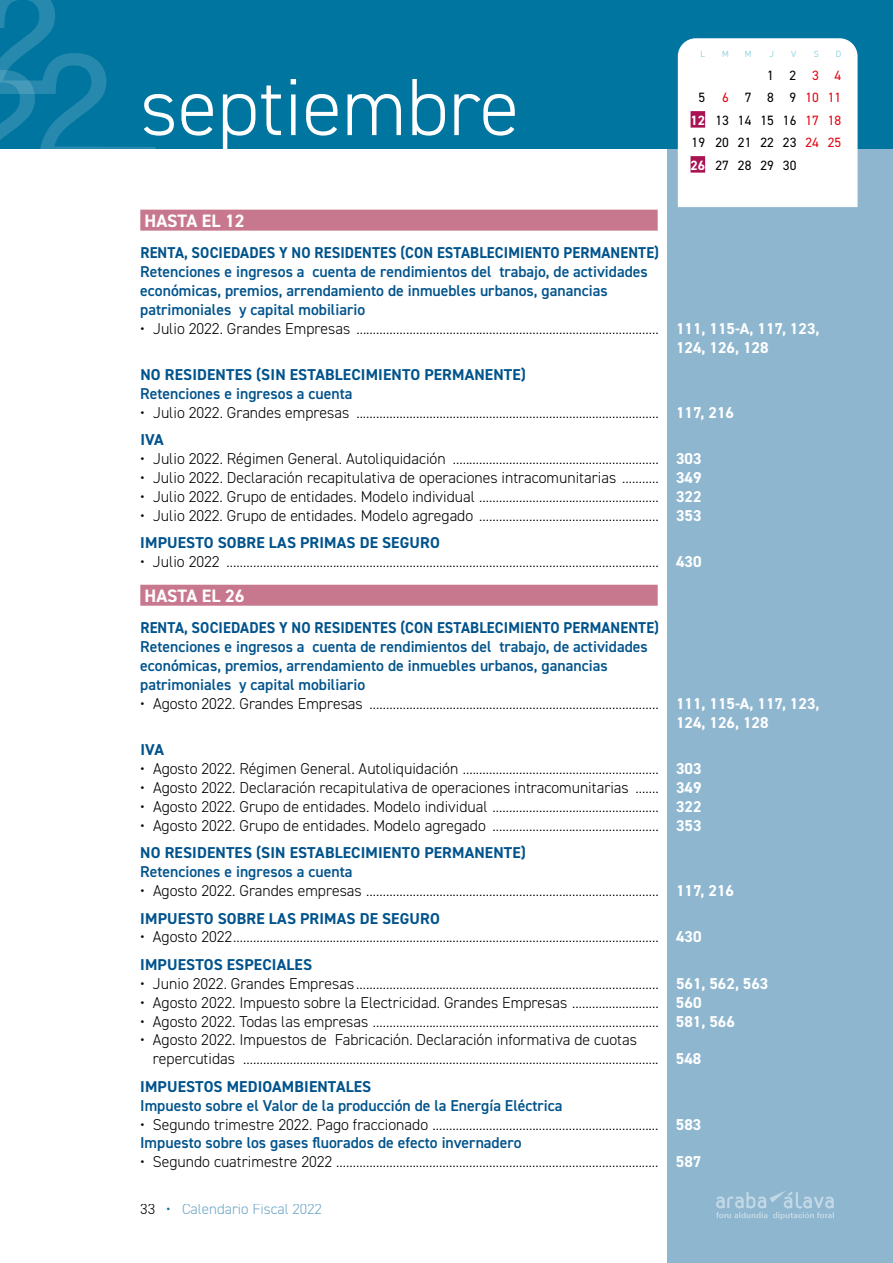
<style>
.page{position:relative;width:893px;height:1263px;background:#fff}
.page>*{position:absolute;margin:0;border:0;box-sizing:border-box;transform-origin:0 0}
.t1{font:300 81.3px "DIN2014";color:#fff}
.t2{font:700 18px "DIN2014";color:#fff}
.t3{font:300 15.75px/27.5px "DIN2014";color:#000}
.t4{font:600 15.75px/18.9px "DIN2014";color:#00538c}
.t5{font:700 15.75px "DIN2014";letter-spacing:.01em;color:#00538c;scale:.94 1}
.t6{font:700 15.75px "DIN2014";letter-spacing:.01em;color:#00538c}
.t7{font:300 15px "DIN2014";color:#6ea6c5}
.t8{font:13.5px/22.5px "DIN2014";color:#000;text-align:justify}
.t9{font:300 9px "DIN2014";color:#71c7da}
.s1{color:#e30613}
.s2{font-weight:700;color:#fff}
.s3{font-weight:700;color:#00538c}
.s4{font-weight:600;color:#00538c}
.s5{color:#000}
.s6{color:#00759f}
</style>
<div class="page">
<div style="left:668px;top:148px;width:225px;height:1115px;background:#8eb6cf"></div>
<div style="left:0;top:0;width:893px;height:148px;background:#00759f"></div>
<div style="left:678px;top:38px;width:179px;height:169px;background:#fff"></div>
<svg style="left:716px;top:1191px;width:118px;height:29px"></svg>
<svg style="left:0;top:0;width:156px;height:149px"></svg>
<div style="left:690px;top:111px;width:15px;height:17px;background:#a91352"></div>
<div style="left:690px;top:156px;width:15px;height:17px;background:#a91352"></div>
<div style="left:140px;top:210px;width:518px;height:21px;background:#c8788e"></div>
<div style="left:140px;top:585px;width:518px;height:21px;background:#c8788e"></div>
<h1 class="t1" style="left:140px;top:58px;width:380px">septiembre</h1>
<p class="t9" style="left:701px;top:48px;width:6px">L</p>
<p class="t9" style="left:722px;top:48px;width:8px">M</p>
<p class="t9" style="left:745px;top:48px;width:8px">M</p>
<p class="t9" style="left:769px;top:48px;width:6px">J</p>
<p class="t9" style="left:791px;top:48px;width:7px">V</p>
<p class="t9" style="left:814px;top:48px;width:7px">S</p>
<p class="t9" style="left:836px;top:48px;width:7px">D</p>
<p class="t8" style="left:767px;top:63px;width:76px">12<span class="s1">34</span></p>
<p class="t8" style="left:691px;top:86px;width:152px;text-indent:32px"><span class="s1">6</span> 7 8 9<span class="s1">1011<br></span><span class="s2">12</span> 13 14 15 16 <span class="s1">17 18<br></span>19 20 21 22 23 <span class="s1">24 25<br></span><span class="s2">26</span> 27 28 29 30</p>
<p class="t8" style="left:698px;top:86px;width:8px">5</p>
<p class="t2" style="left:145px;top:208px;width:101px">HASTA EL 12</p>
<p class="t5" style="left:140px;top:242px;width:553px">RENTA, SOCIEDADES Y NO RESIDENTES (CON ESTABLECIMIENTO PERMANENTE)</p>
<p class="t4" style="left:140px;top:262px;width:509px">Retenciones e ingresos a cuenta de rendimientos del trabajo, de actividades económicas, premios, arrendamiento de inmuebles urbanos, ganancias patrimoniales y capital mobiliario</p>
<p class="t3" style="left:676px;top:319px;width:145px;line-height:18.9px;text-indent:-536px">• Julio 2022. Grandes Empresas ........................................................................................... <span class="s2">111, 115-A, 117, 123,<br>124, 126, 128</span></p>
<p class="t6" style="left:140px;top:364px;width:387px">NO RESIDENTES (SIN ESTABLECIMIENTO PERMANENTE)</p>
<p class="t4" style="left:140px;top:384px;width:214px">Retenciones e ingresos a cuenta</p>
<p class="t3" style="left:140px;top:399px;width:595px">• Julio 2022. Grandes empresas ........................................................................................... <span class="s2">117, 216<br></span><span class="s3">IVA</span></p>
<p class="t3" style="left:140px;top:445px;width:563px">• Julio 2022. Régimen General. Autoliquidación .............................................................. <span class="s2">303</span></p>
<p class="t3" style="left:140px;top:464px;width:563px">• Julio 2022. Declaración recapitulativa de operaciones intracomunitarias ........... <span class="s2">349</span></p>
<p class="t3" style="left:140px;top:483px;width:563px">• Julio 2022. Grupo de entidades. Modelo individual ...................................................... <span class="s2">322</span></p>
<p class="t3" style="left:140px;top:502px;width:563px">• Julio 2022. Grupo de entidades. Modelo agregado ...................................................... <span class="s2">353<br></span><span class="s3">IMPUESTO SOBRE LAS PRIMAS DE SEGURO</span></p>
<p class="t3" style="left:140px;top:548px;width:563px">• Julio 2022 .................................................................................................................................. <span class="s2">430</span></p>
<p class="t2" style="left:145px;top:583px;width:101px">HASTA EL 26</p>
<p class="t5" style="left:140px;top:617px;width:553px">RENTA, SOCIEDADES Y NO RESIDENTES (CON ESTABLECIMIENTO PERMANENTE)</p>
<p class="t4" style="left:140px;top:637px;width:509px">Retenciones e ingresos a cuenta de rendimientos del trabajo, de actividades económicas, premios, arrendamiento de inmuebles urbanos, ganancias patrimoniales y capital mobiliario</p>
<p class="t3" style="left:676px;top:694px;width:145px;line-height:18.9px;text-indent:-536px">• Agosto 2022. Grandes Empresas ....................................................................................... <span class="s2">111, 115-A, 117, 123,<br>124, 126, 128</span></p>
<p class="t6" style="left:140px;top:739px;width:25px">IVA</p>
<p class="t3" style="left:140px;top:755px;width:563px">• Agosto 2022. Régimen General. Autoliquidación ........................................................... <span class="s2">303</span></p>
<p class="t3" style="left:140px;top:774px;width:563px">• Agosto 2022. Declaración recapitulativa de operaciones intracomunitarias ....... <span class="s2">349</span></p>
<p class="t3" style="left:140px;top:793px;width:563px">• Agosto 2022. Grupo de entidades. Modelo individual .................................................. <span class="s2">322</span></p>
<p class="t3" style="left:140px;top:812px;width:563px">• Agosto 2022. Grupo de entidades. Modelo agregado .................................................. <span class="s2">353<br></span><span class="s3">NO RESIDENTES (SIN ESTABLECIMIENTO PERMANENTE)</span></p>
<p class="t4" style="left:140px;top:862px;width:214px">Retenciones e ingresos a cuenta</p>
<p class="t3" style="left:140px;top:877px;width:595px">• Agosto 2022. Grandes empresas ........................................................................................ <span class="s2">117, 216<br></span><span class="s3">IMPUESTO SOBRE LAS PRIMAS DE SEGURO</span></p>
<p class="t3" style="left:140px;top:923px;width:563px">• Agosto 2022................................................................................................................................ <span class="s2">430<br></span><span class="s3">IMPUESTOS ESPECIALES</span></p>
<p class="t3" style="left:140px;top:970px;width:630px">• Junio 2022. Grandes Empresas ........................................................................................... <span class="s2">561, 562, 563</span></p>
<p class="t3" style="left:140px;top:988px;width:563px">• Agosto 2022. Impuesto sobre la Electricidad. Grandes Empresas .......................... <span class="s2">560</span></p>
<p class="t3" style="left:140px;top:1007px;width:596px">• Agosto 2022. Todas las empresas ...................................................................................... <span class="s2">581, 566</span></p>
<p class="t3" style="left:153px;top:1030px;width:550px;line-height:18.9px;text-indent:-13px">• Agosto 2022. Impuestos de Fabricación. Declaración informativa de cuotas repercutidas ............................................................................................................................. <span class="s2">548</span></p>
<p class="t6" style="left:140px;top:1076px;width:233px">IMPUESTOS MEDIOAMBIENTALES</p>
<p class="t4" style="left:140px;top:1095px;width:424px">Impuesto sobre el Valor de la producción de la Energía Eléctrica</p>
<p class="t3" style="left:140px;top:1115px;width:563px;line-height:18.9px">• Segundo trimestre 2022. Pago fraccionado .................................................................... <span class="s2">583<br></span><span class="s4">Impuesto sobre los gases fluorados de efecto invernadero</span></p>
<p class="t3" style="left:140px;top:1148px;width:563px">• Segundo cuatrimestre 2022 ................................................................................................. <span class="s2">587</span></p>
<p class="t7" style="left:140px;top:1200px;width:183px"><span class="s5">33</span> <span class="s6">•</span> Calendario Fiscal 2022</p>
</div>
